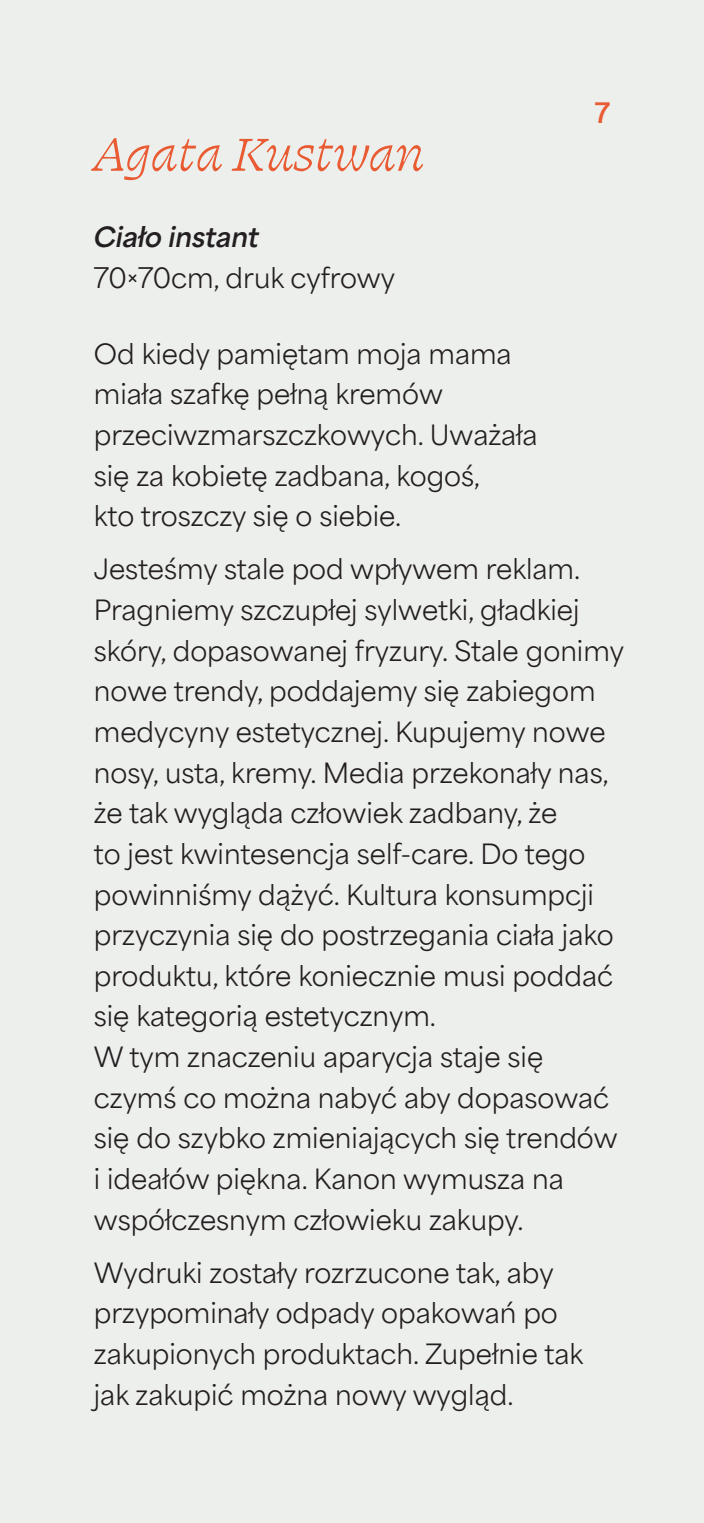
<style>
.page{position:relative;width:704px;height:1523px;background:#fff}
.page>*{position:absolute;margin:0;border:0;box-sizing:border-box;transform-origin:0 0}
.t1{font:53.12px "Swear Text Cilati";color:#e95b32}
.t2{font:26.25px/40.6px "Area Normal";color:#231f20}
.t3{font:italic 700 26.25px "Area Normal";color:#231f20}
.t4{font:700 26.25px "Area Normal";color:#e95b32}
</style>
<div class="page">
<div style="left:0;top:0;width:703px;height:1522px;background:#edefed"></div>
<p class="t1" style="left:94px;top:118px;width:331px">Agata Kustwan</p>
<p class="t3" style="left:94px;top:213px;width:166px">Ciało instant</p>
<p class="t2" style="left:94px;top:254px;width:302px">70×70cm, druk cyfrowy</p>
<p class="t4" style="left:594px;top:89px;width:17px">7</p>
<p class="t2" style="left:94px;top:330px;width:445px">Od kiedy pamiętam moja mama miała szafkę pełną kremów przeciwzmarszczkowych. Uważała się za kobietę zadbana, kogoś,<br>kto troszczy się o siebie.</p>
<p class="t2" style="left:94px;top:546px;width:531px">Jesteśmy stale pod wpływem reklam.<br>Pragniemy szczupłej sylwetki, gładkiej skóry, dopasowanej fryzury. Stale gonimy nowe trendy, poddajemy się zabiegom medycyny estetycznej. Kupujemy nowe nosy, usta, kremy. Media przekonały nas, że tak wygląda człowiek zadbany, że<br>to jest kwintesencja self-care. Do tego powinniśmy dążyć. Kultura konsumpcji przyczynia się do postrzegania ciała jako produktu, które koniecznie musi poddać się kategorią estetycznym.<br>W tym znaczeniu aparycja staje się czymś co można nabyć aby dopasować się do szybko zmieniających się trendów i ideałów piękna. Kanon wymusza na współczesnym człowieku zakupy.</p>
<p class="t2" style="left:94px;top:1249px;width:490px">Wydruki zostały rozrzucone tak, aby przypominały odpady opakowań po zakupionych produktach. Zupełnie tak jak zakupić można nowy wygląd.</p>
</div>
